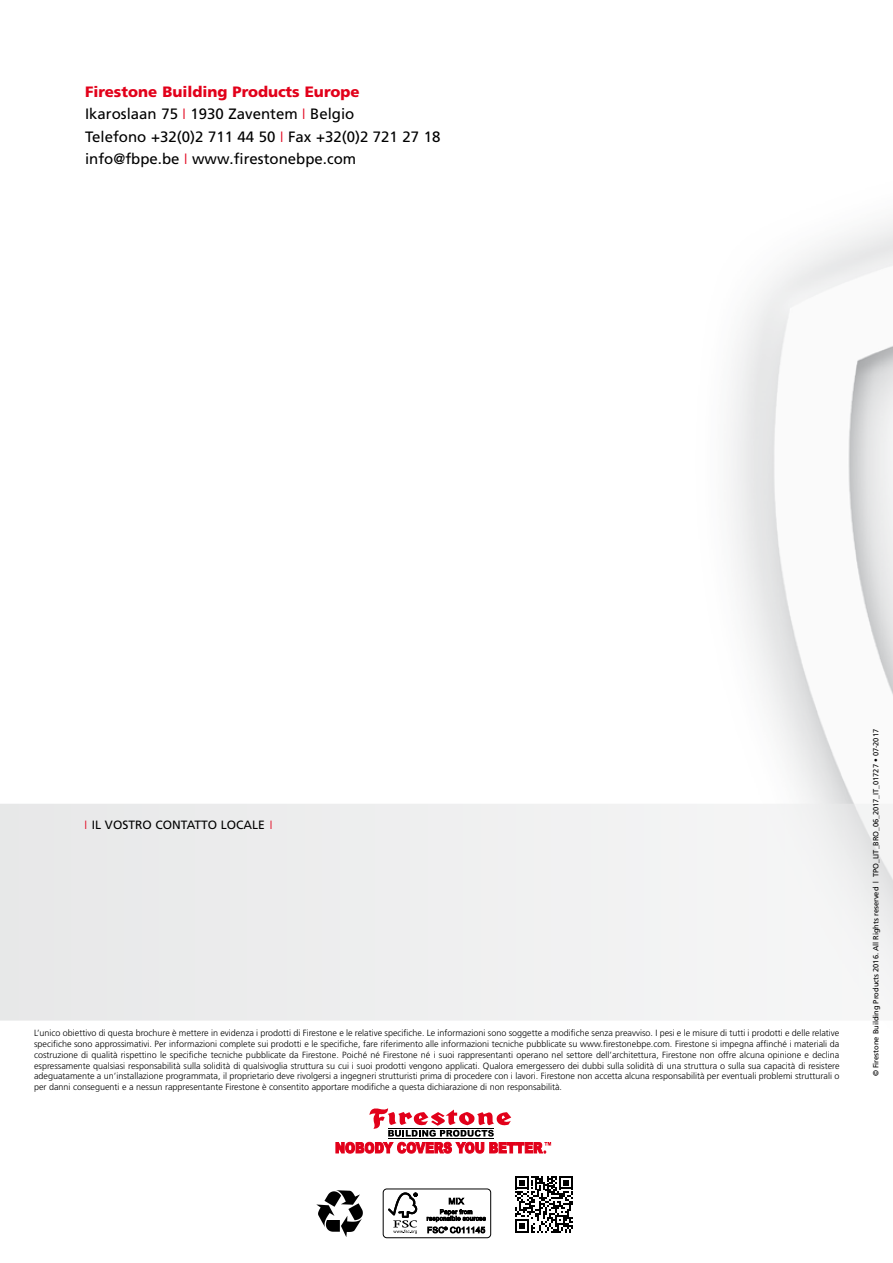
<style>
.page{position:relative;width:893px;height:1263px;background:#fff}
.page>*{position:absolute;margin:0;border:0;box-sizing:border-box;transform-origin:0 0}
.t1{font:15px/22.5px "Frutiger";color:#000}
.t2{font:12px "Frutiger";color:#000}
.t3{font:300 9px/10.8px "Frutiger";color:#000;text-align:justify}
.t4{font:7.5px "Frutiger";letter-spacing:-.005em;color:#000}
.s1{font-weight:900;color:#e2001a}
.s2{font-weight:300;color:#e2001a}
</style>
<div class="page">
<img style="left:572px;top:220px;width:321px;height:1009px">
<div style="left:0;top:804px;width:893px;height:216px;background:#eeefef"></div>
<svg style="left:316px;top:1190px;width:47px;height:47px"></svg>
<div style="left:383px;top:1189px;width:108px;height:49px;border:1px solid #000;border-radius:4px"></div>
<svg style="left:388px;top:1192px;width:29px;height:42px"></svg>
<svg style="left:427px;top:1198px;width:59px;height:35px"></svg>
<svg style="left:515px;top:1176px;width:57px;height:57px"></svg>
<svg style="left:336px;top:1108px;width:215px;height:45px"></svg>
<hr style="left:388px;top:1138px;width:106px;height:1px;background:#000">
<hr style="left:388px;top:1128px;width:106px;height:1px;background:#000">
<h1 class="t1" style="left:85px;top:80px;width:357px"><span class="s1">Firestone Building Products Europe<br></span>Ikaroslaan 75 <span class="s2">I</span> 1930 Zaventem <span class="s2">I</span> Belgio<br>Telefono +32(0)2 711 44 50 <span class="s2">I</span> Fax +32(0)2 721 27 18 info@fbpe.be <span class="s2">I</span> www.firestonebpe.com</h1>
<h2 class="t2" style="left:84px;top:818px;width:190px"><span class="s2">I</span> IL VOSTRO CONTATTO LOCALE <span class="s2">I</span></h2>
<p class="t3" style="left:34px;top:1028px;width:807px">L’unico obiettivo di questa brochure è mettere in evidenza i prodotti di Firestone e le relative specifiche. Le informazioni sono soggette a modifiche senza preavviso. I pesi e le misure di tutti i prodotti e delle relative specifiche sono approssimativi. Per informazioni complete sui prodotti e le specifiche, fare riferimento alle informazioni tecniche pubblicate su www.firestonebpe.com. Firestone si impegna affinché i materiali da costruzione di qualità rispettino le specifiche tecniche pubblicate da Firestone. Poiché né Firestone né i suoi rappresentanti operano nel settore dell’architettura, Firestone non offre alcuna opinione e declina espressamente qualsiasi responsabilità sulla solidità di qualsivoglia struttura su cui i suoi prodotti vengono applicati. Qualora emergessero dei dubbi sulla solidità di una struttura o sulla sua capacità di resistere adeguatamente a un’installazione programmata, il proprietario deve rivolgersi a ingegneri strutturisti prima di procedere con i lavori. Firestone non accetta alcuna responsabilità per eventuali problemi strutturali o per danni conseguenti e a nessun rappresentante Firestone è consentito apportare modifiche a questa dichiarazione di non responsabilità.</p>
<p class="t4" style="left:872px;top:1076px;width:349px;rotate:-90deg">© Firestone Building Products 2016. All Rights reserved | TPO_LIT_BRO_06_2017_IT_01727 • 07-2017</p>
</div>
